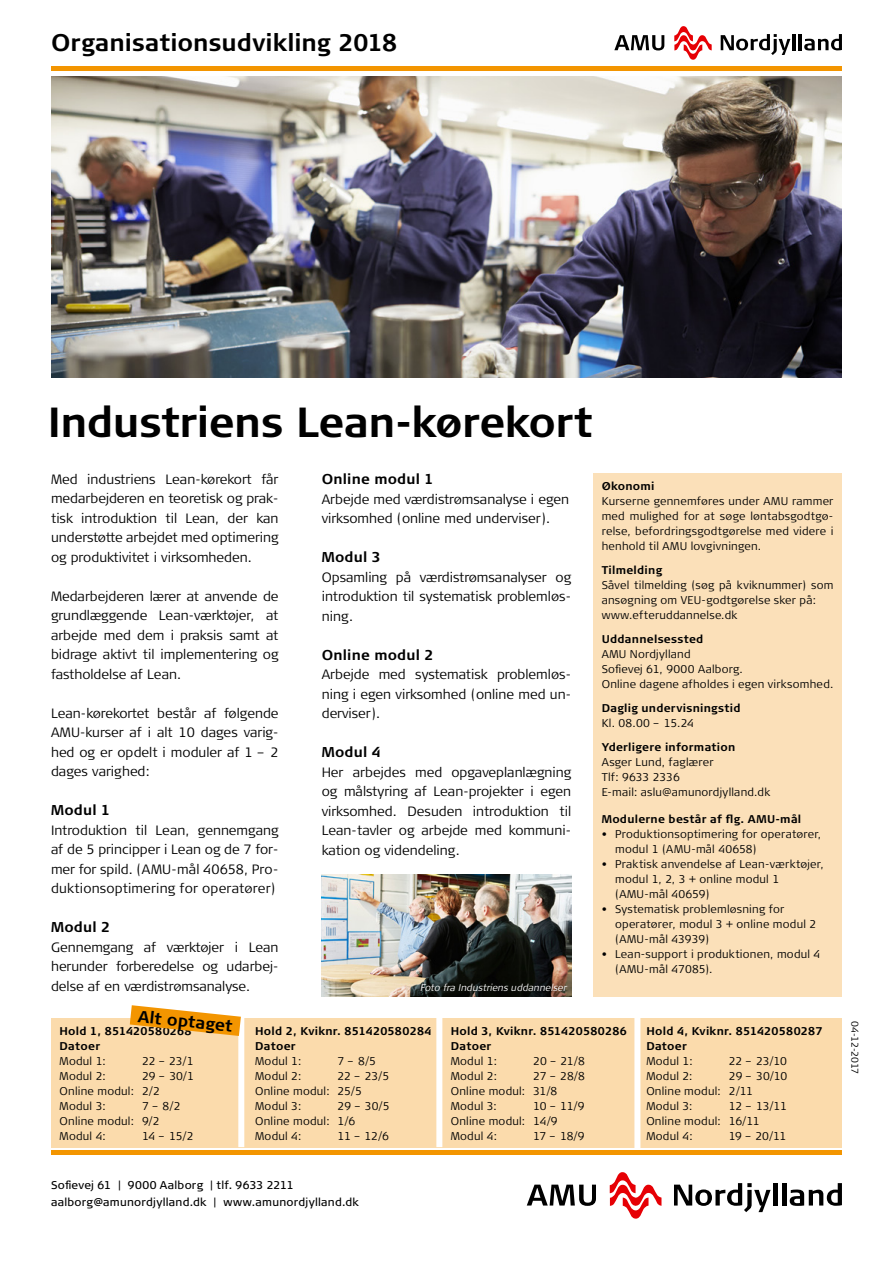
<style>
.page{position:relative;width:893px;height:1263px;background:#fff}
.page>*{position:absolute;margin:0;border:0;box-sizing:border-box;transform-origin:0 0}
.t1{font:700 42px "Signa Column";letter-spacing:-.015em;color:#000}
.t2{font:700 24px "Signa Column";color:#000}
.t3{font:700 16.5px "Signa Column";color:#000}
.t4{font:700 14.25px "Signa Column";letter-spacing:.015em;color:#000}
.t5{font:300 13.5px/19.5px "Signa Column";color:#000;text-align:justify}
.t6{font:300 11.25px/15px "Signa Column";letter-spacing:.02em;color:#000}
.t7{font:700 11.25px/15px "Signa Column";letter-spacing:.02em;color:#000}
.t8{font:11.25px/16.5px "Signa Column";letter-spacing:.02em;color:#000}
.t9{font:italic 300 9.75px "Signa Column";color:#fff}
.t10{font:300 9.75px "Signa Column";letter-spacing:-.005em;color:#000}
</style>
<div class="page">
<div style="left:51px;top:1018px;width:791px;height:129px;background:#fbdbac"></div>
<img style="left:51px;top:77px;width:791px;height:301px">
<hr style="left:51px;top:67px;width:791px;height:4px;background:#f39500">
<hr style="left:51px;top:1150px;width:791px;height:4px;background:#f39500">
<svg style="left:527px;top:1184px;width:69px;height:22px"></svg>
<svg style="left:674px;top:1183px;width:97px;height:29px"></svg>
<hr style="left:773px;top:1183px;width:4px;height:22px;background:#000">
<hr style="left:782px;top:1183px;width:4px;height:22px;background:#000">
<svg style="left:790px;top:1183px;width:52px;height:23px"></svg>
<svg style="left:610px;top:1172px;width:51px;height:46px"></svg>
<svg style="left:614px;top:35px;width:50px;height:15px"></svg>
<svg style="left:721px;top:34px;width:69px;height:21px"></svg>
<hr style="left:792px;top:34px;width:3px;height:16px;background:#000">
<hr style="left:799px;top:34px;width:3px;height:16px;background:#000">
<svg style="left:804px;top:34px;width:38px;height:16px"></svg>
<svg style="left:674px;top:26px;width:38px;height:34px"></svg>
<div style="left:593px;top:473px;width:249px;height:523px;background:#fbe0b9"></div>
<div style="left:238px;top:1015px;width:6px;height:132px;background:#fff"></div>
<div style="left:436px;top:1015px;width:6px;height:132px;background:#fff"></div>
<div style="left:634px;top:1016px;width:6px;height:132px;background:#fff"></div>
<img style="left:322px;top:875px;width:249px;height:121px">
<svg style="left:130px;top:1005px;width:111px;height:31px"></svg>
<h2 class="t2" style="left:51px;top:28px;width:348px">Organisationsudvikling 2018</h2>
<h1 class="t1" style="left:48px;top:398px;width:547px">Industriens Lean-kørekort</h1>
<p class="t5" style="left:51px;top:469px;width:229px">Med industriens Lean-kørekort får medarbejderen en teoretisk og prak&shy;tisk introduktion til Lean, der kan understøtte arbejdet med optimering og produktivitet i virksomheden.</p>
<p class="t5" style="left:51px;top:586px;width:229px">Medarbejderen lærer at anvende de grundlæggende Lean-værktøjer, at arbejde med dem i praksis samt at bidrage aktivt til implementering og fastholdelse af Lean.</p>
<p class="t5" style="left:51px;top:703px;width:229px">Lean-kørekortet består af følgende AMU-kurser af i alt 10 dages varig&shy;hed og er opdelt i moduler af 1 – 2 dages varighed:</p>
<p class="t4" style="left:51px;top:802px;width:61px">Modul 1</p>
<p class="t5" style="left:51px;top:820px;width:229px">Introduktion til Lean, gennemgang af de 5 principper i Lean og de 7 for&shy;mer for spild. (AMU-mål 40658, Pro&shy;duktionsoptimering for operatører)</p>
<p class="t4" style="left:51px;top:919px;width:61px">Modul 2</p>
<p class="t5" style="left:51px;top:937px;width:229px">Gennemgang af værktøjer i Lean herunder forberedelse og udarbej&shy;delse af en værdistrømsanalyse.</p>
<p class="t4" style="left:322px;top:471px;width:113px">Online modul 1</p>
<p class="t5" style="left:322px;top:489px;width:249px">Arbejde med værdistrømsanalyse i egen virksomhed (online med underviser).</p>
<p class="t4" style="left:322px;top:549px;width:61px">Modul 3</p>
<p class="t5" style="left:322px;top:567px;width:251px">Opsamling på værdistrømsanalyser og introduktion til systematisk problemløs&shy;ning.</p>
<p class="t4" style="left:322px;top:646px;width:113px">Online modul 2</p>
<p class="t5" style="left:322px;top:665px;width:251px">Arbejde med systematisk problemløs&shy;ning i egen virksomhed (online med un&shy;derviser).</p>
<p class="t4" style="left:322px;top:744px;width:61px">Modul 4</p>
<p class="t5" style="left:322px;top:762px;width:251px">Her arbejdes med opgaveplanlægning og målstyring af Lean-projekter i egen virksomhed. Desuden introduktion til Lean-tavler og arbejde med kommuni&shy;kation og videndeling.</p>
<p class="t9" style="left:420px;top:982px;width:148px">Foto fra Industriens uddannelser</p>
<p class="t7" style="left:602px;top:479px;width:54px">Økonomi</p>
<p class="t6" style="left:602px;top:494px;width:233px;text-align:justify">Kurserne gennemføres under AMU rammer med mulighed for at søge løntabsgodtgø&shy;relse, befordringsgodtgørelse med videre i henhold til AMU lovgivningen.</p>
<p class="t7" style="left:602px;top:563px;width:62px">Tilmelding</p>
<p class="t6" style="left:602px;top:578px;width:233px">Såvel tilmelding (søg på kviknummer) som ansøgning om VEU-godtgørelse sker på: www.efteruddannelse.dk</p>
<p class="t7" style="left:602px;top:632px;width:103px">Uddannelsessted</p>
<p class="t6" style="left:602px;top:647px;width:233px">AMU Nordjylland<br>Sofievej 61, 9000 Aalborg.<br>Online dagene afholdes i egen virksomhed.</p>
<p class="t7" style="left:602px;top:701px;width:140px">Daglig undervisningstid</p>
<p class="t6" style="left:602px;top:716px;width:94px">Kl. 08.00 – 15.24</p>
<p class="t7" style="left:602px;top:740px;width:135px">Yderligere information</p>
<p class="t6" style="left:602px;top:755px;width:170px">Asger Lund, faglærer<br>Tlf: 9633 2336<br>E-mail: aslu@amunordjylland.dk</p>
<p class="t7" style="left:602px;top:811px;width:201px">Modulerne består af flg. AMU-mål</p>
<p class="t6" style="left:615px;top:827px;width:208px;text-indent:-14px">• Produktionsoptimering for operatører, modul 1 (AMU-mål 40658)</p>
<p class="t6" style="left:615px;top:857px;width:210px;text-indent:-14px">• Praktisk anvendelse af Lean-værktøjer, modul 1, 2, 3 + online modul 1 (AMU-mål 40659)</p>
<p class="t6" style="left:615px;top:902px;width:203px;text-indent:-14px">• Systematisk problemløsning for operatører, modul 3 + online modul 2 (AMU-mål 43939)</p>
<p class="t6" style="left:615px;top:947px;width:207px;text-indent:-14px">• Lean-support i produktionen, modul 4 (AMU-mål 47085).</p>
<h3 class="t3" style="left:139px;top:1007px;width:96px;rotate:6deg">Alt optaget</h3>
<p class="t7" style="left:60px;top:1024px;width:134px">Hold 1, 851420580268<br>Datoer</p>
<p class="t6" style="left:60px;top:1054px;width:48px">Modul 1:</p>
<p class="t6" style="left:142px;top:1054px;width:53px">22 – 23/1</p>
<p class="t6" style="left:60px;top:1069px;width:48px">Modul 2:</p>
<p class="t6" style="left:60px;top:1069px;width:136px;text-indent:82px">29 – 30/1<br>Online modul: 2/2<br>Modul 3:</p>
<p class="t6" style="left:60px;top:1099px;width:123px;text-indent:82px">7 – 8/2<br>Online modul: 9/2<br>Modul 4:</p>
<p class="t6" style="left:142px;top:1129px;width:53px">14 – 15/2</p>
<p class="t7" style="left:255px;top:1024px;width:178px">Hold 2, Kviknr. 851420580284<br>Datoer</p>
<p class="t6" style="left:255px;top:1054px;width:48px">Modul 1:</p>
<p class="t6" style="left:338px;top:1054px;width:40px">7 – 8/5</p>
<p class="t6" style="left:255px;top:1069px;width:48px">Modul 2:</p>
<p class="t6" style="left:255px;top:1069px;width:135px;text-indent:82px">22 – 23/5<br>Online modul: 25/5<br>Modul 3:</p>
<p class="t6" style="left:255px;top:1099px;width:136px;text-indent:82px">29 – 30/5<br>Online modul: 1/6<br>Modul 4:</p>
<p class="t6" style="left:338px;top:1129px;width:53px">11 – 12/6</p>
<p class="t7" style="left:451px;top:1024px;width:178px">Hold 3, Kviknr. 851420580286<br>Datoer</p>
<p class="t6" style="left:451px;top:1054px;width:48px">Modul 1:</p>
<p class="t6" style="left:533px;top:1054px;width:53px">20 – 21/8</p>
<p class="t6" style="left:451px;top:1069px;width:48px">Modul 2:</p>
<p class="t6" style="left:451px;top:1069px;width:136px;text-indent:82px">27 – 28/8<br>Online modul: 31/8<br>Modul 3:</p>
<p class="t6" style="left:451px;top:1099px;width:135px;text-indent:82px">10 – 11/9<br>Online modul: 14/9<br>Modul 4:</p>
<p class="t6" style="left:533px;top:1129px;width:53px">17 – 18/9</p>
<p class="t7" style="left:646px;top:1024px;width:178px">Hold 4, Kviknr. 851420580287<br>Datoer</p>
<p class="t6" style="left:646px;top:1054px;width:48px">Modul 1:</p>
<p class="t6" style="left:729px;top:1054px;width:60px">22 – 23/10</p>
<p class="t6" style="left:646px;top:1069px;width:48px">Modul 2:</p>
<p class="t6" style="left:646px;top:1069px;width:142px;text-indent:82px">29 – 30/10<br>Online modul: 2/11<br>Modul 3:</p>
<p class="t6" style="left:646px;top:1099px;width:142px;text-indent:82px">12 – 13/11<br>Online modul: 16/11<br>Modul 4:</p>
<p class="t6" style="left:729px;top:1129px;width:59px">19 – 20/11</p>
<p class="t8" style="left:51px;top:1177px;width:309px">Sofievej 61 | 9000 Aalborg | tlf. 9633 2211 aalborg@amunordjylland.dk | www.amunordjylland.dk</p>
<p class="t10" style="left:860px;top:1020px;width:55px;rotate:90deg">04-12-2017</p>
</div>
